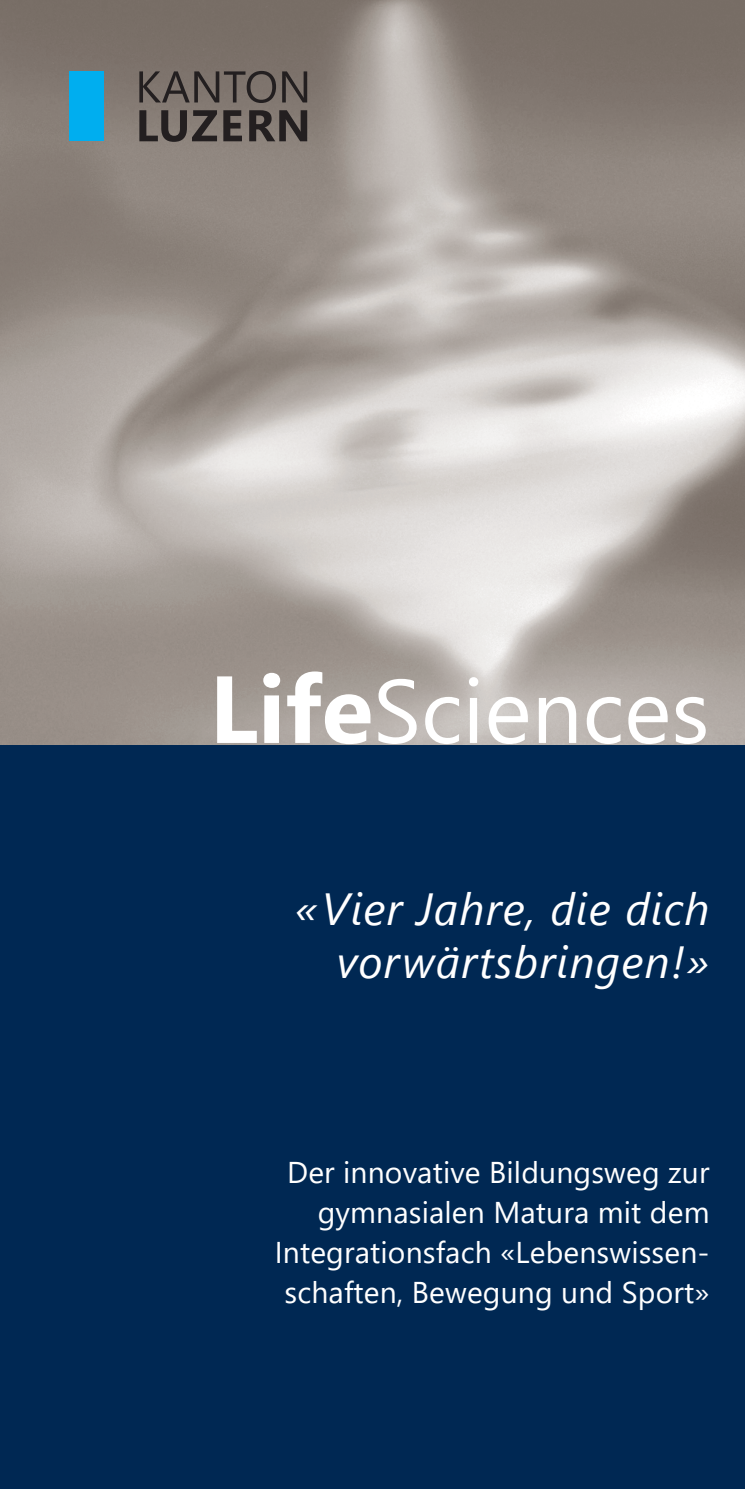
<style>
.page{position:relative;width:745px;height:1489px;background:#fff}
.page>*{position:absolute;margin:0;border:0;box-sizing:border-box;transform-origin:0 0}
.Titel_Broschüre_Regular{font:90px "Segoe UI";color:#fff}
.Titelblatt_Zitat{font:italic 45px/52.5px "Segoe UI";letter-spacing:.025em;color:#fff;text-align:right}
.Titelblatt_2__Text{font:30px/40px "Segoe UI";letter-spacing:.005em;color:#fff;text-align:right}
.s1{font-weight:700;font-size:95px}
</style>
<div class="page">
<div style="left:0;top:723px;width:744px;height:765px;background:#002853"></div>
<img style="left:0;top:0;width:744px;height:744px">
<svg style="left:139px;top:110px;width:168px;height:32px;background:#564f4c"></svg>
<svg style="left:139px;top:71px;width:168px;height:32px;background:#625a55"></svg>
<div style="left:69px;top:71px;width:35px;height:70px;background:#00aeef"></div>
<p class="Titel_Broschüre_Regular" style="left:209px;top:626px;width:501px"><span class="s1">Life</span>Sciences</p>
<p class="Titelblatt_Zitat" style="left:294px;top:875px;width:416px">«Vier Jahre, die dich vorwärtsbringen!»</p>
<p class="Titelblatt_2__Text" style="left:274px;top:1149px;width:436px">Der innovative Bildungsweg zur gymnasialen Matura mit dem<br>Integrationsfach «Lebenswissen-</p>
<p class="Titelblatt_2__Text" style="left:284px;top:1269px;width:426px">schaften, Bewegung und Sport»</p>
</div>
